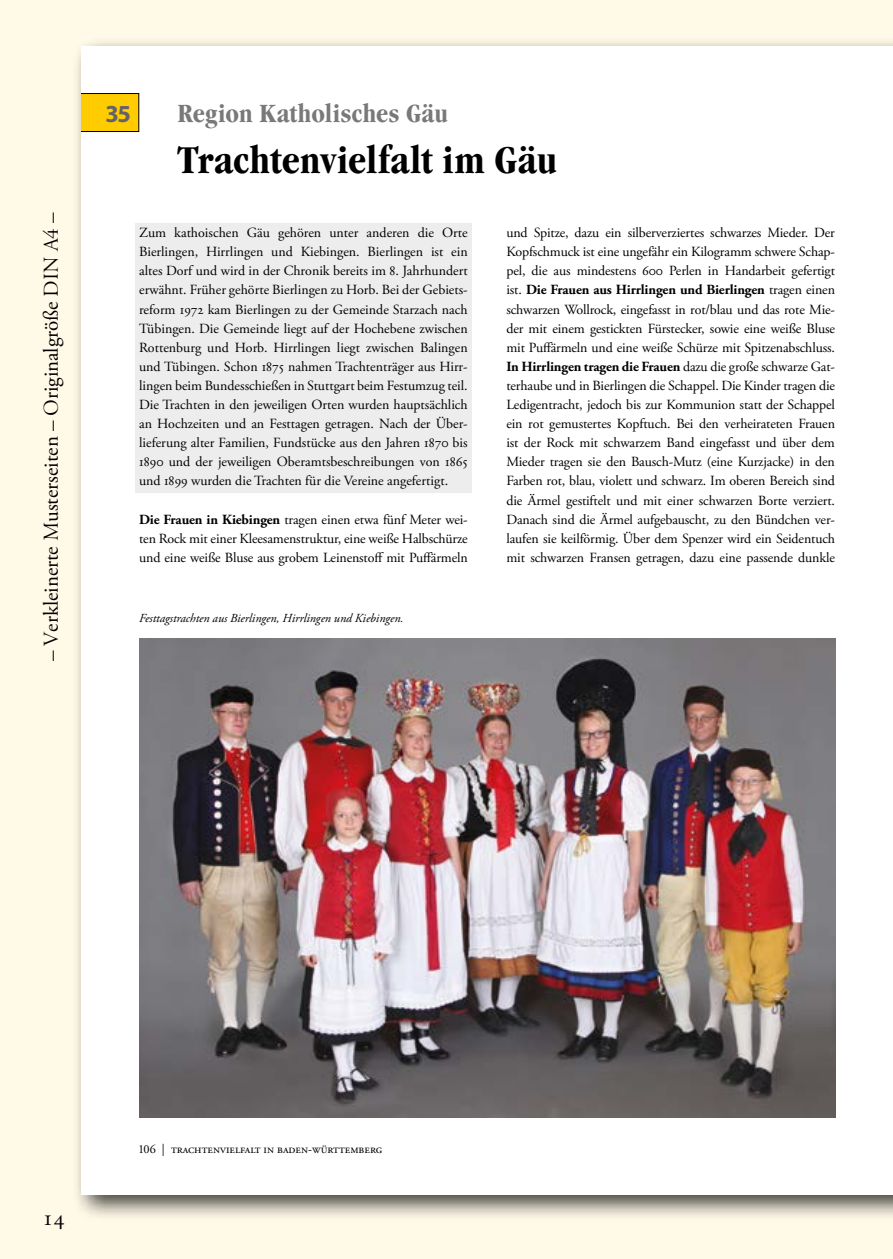
<style>
.page{position:relative;width:893px;height:1259px;background:#fff9e8}
.page>*{position:absolute;margin:0;border:0;box-sizing:border-box;transform-origin:0 0}
.t1{font:700 condensed 40.8px "Garamond";letter-spacing:.01em;color:#000}
.t2{font:700 condensed 27.3px "Garamond";letter-spacing:.01em;color:#797979}
.t3{font:700 24.6px "Myriad Pro";color:#646363}
.t4{font:22.5px "Adobe Garamond Pro";color:#000}
.t5{font:21px "Adobe Garamond Pro";color:#000}
.t6{font:14.1px/19.2px "Adobe Garamond Pro";letter-spacing:-.01em;color:#000;text-align:justify}
.t7{font:italic 12.3px "Adobe Garamond Pro";color:#000}
.t8{font:12.3px "Adobe Garamond Pro";color:#000}
.s1{font-weight:700}
</style>
<div class="page">
<div style="left:72px;top:37px;width:821px;height:1184px;background:#000;opacity:.75"></div>
<div style="left:81px;top:47px;width:812px;height:1148px;background:#fff"></div>
<img style="left:139px;top:638px;width:696px;height:480px">
<div style="left:81px;top:93px;width:58px;height:39px;background:#fc0"></div>
<div style="left:135px;top:223px;width:337px;height:270px;background:#ededed"></div>
<h3 class="t5" style="left:38px;top:661px;width:450px;rotate:-90deg">– Verkleinerte Musterseiten – Originalgröße DIN A4 –</h3>
<h3 class="t3" style="left:106px;top:97px;width:26px">35</h3>
<h2 class="t2" style="left:178px;top:98px;width:272px">Region Katholisches Gäu</h2>
<h1 class="t1" style="left:178px;top:137px;width:381px">Trachtenvielfalt im Gäu</h1>
<p class="t6" style="left:139px;top:223px;width:330px">Zum kathoischen Gäu gehören unter anderen die Orte Bierlingen, Hirrlingen und Kiebingen. Bierlingen ist ein altes Dorf und wird in der Chronik bereits im 8. Jahrhundert erwähnt. Früher gehörte Bierlingen zu Horb. Bei der Gebiets&shy;reform 1972 kam Bierlingen zu der Gemeinde Starzach nach Tübingen. Die Gemeinde liegt auf der Hochebene zwischen Rottenburg und Horb. Hirrlingen liegt zwischen Balingen und Tübingen. Schon 1875 nahmen Trachtenträger aus Hirr&shy;lingen beim Bundesschießen in Stuttgart beim Festumzug teil.<br>Die Trachten in den jeweiligen Orten wurden hauptsächlich an Hochzeiten und an Festtagen getragen. Nach der Über&shy;lieferung alter Familien, Fundstücke aus den Jahren 1870 bis 1890 und der jeweiligen Oberamtsbeschreibungen von 1865 und 1899 wurden die Trachten für die Vereine angefertigt.</p>
<p class="t6" style="left:139px;top:510px;width:330px"><span class="s1">Die Frauen in Kiebingen</span> tragen einen etwa fünf Meter wei&shy;ten Rock mit einer Kleesamenstruktur, eine weiße Halbschürze und eine weiße Bluse aus grobem Leinenstoff mit Puffärmeln</p>
<p class="t7" style="left:139px;top:611px;width:266px">Festtagstrachten aus Bierlingen, Hirrlingen und Kiebingen.</p>
<p class="t6" style="left:506px;top:223px;width:330px">und Spitze, dazu ein silberverziertes schwarzes Mieder. Der Kopfschmuck ist eine ungefähr ein Kilogramm schwere Schap&shy;pel, die aus mindestens 600 Perlen in Handarbeit gefertigt ist. <span class="s1">Die Frauen aus Hirrlingen und Bierlingen</span> tragen einen schwarzen Wollrock, eingefasst in rot/blau und das rote Mie&shy;der mit einem gestickten Fürstecker, sowie eine weiße Bluse mit Puffärmeln und eine weiße Schürze mit Spitzenabschluss.<br><span class="s1">In Hirrlingen tragen die Frauen</span> dazu die große schwarze Gat&shy;terhaube und in Bierlingen die Schappel. Die Kinder tragen die Ledigentracht, jedoch bis zur Kommunion statt der Schappel ein rot gemustertes Kopftuch. Bei den verheirateten Frauen ist der Rock mit schwarzem Band eingefasst und über dem Mieder tragen sie den Bausch-Mutz (eine Kurzjacke) in den Farben rot, blau, violett und schwarz. Im oberen Bereich sind die Ärmel gestiftelt und mit einer schwarzen Borte verziert.<br>Danach sind die Ärmel aufgebauscht, zu den Bündchen ver&shy;laufen sie keilförmig. Über dem Spenzer wird ein Seidentuch mit schwarzen Fransen getragen, dazu eine passende dunkle</p>
<h3 class="t4" style="left:43px;top:1204px;width:24px">14</h3>
<p class="t8" style="left:139px;top:1141px;width:245px">106 | Trachtenvielfalt in Baden-Württemberg</p>
</div>
